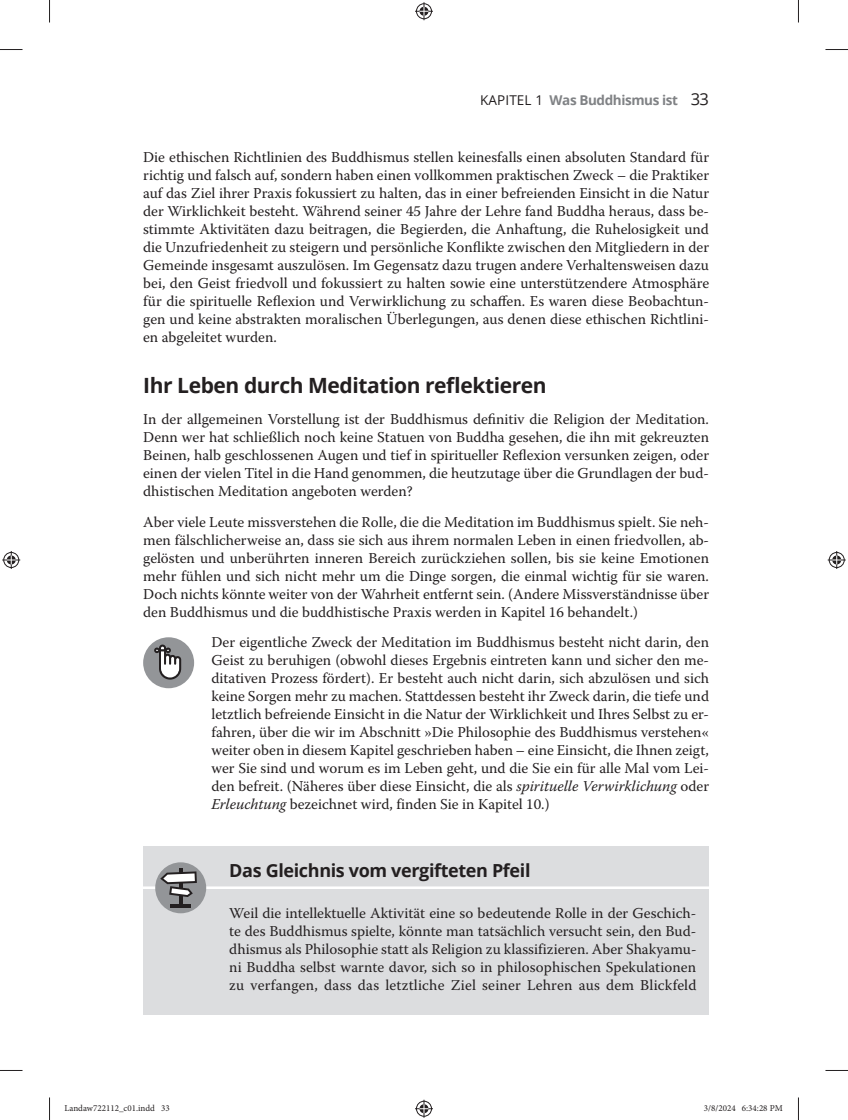
<style>
.page{position:relative;width:848px;height:1120px;background:#fff}
.page>*{position:absolute;margin:0;border:0;box-sizing:border-box;transform-origin:0 0}
.t1{font:700 21px "Open Sans";letter-spacing:-.02em;color:#231f20}
.t2{font:700 18px "Open Sans";letter-spacing:-.02em;color:#231f20}
.t3{font:15px/18px "Warnock Pro";color:#231f20;text-align:justify}
.t4{font:700 13.5px "Open Sans";letter-spacing:-.03em;color:#808285}
.t5{font:9px "Minion Pro";color:#231f20}
.s1{font-weight:400;color:#231f20}
.s2{font-weight:400;font-size:16.5px;color:#231f20}
.s3{font-style:italic}
</style>
<div class="page">
<div style="left:143px;top:845px;width:566px;height:57px;background:#dcdddf"></div>
<hr style="left:56px;top:886px;width:653px;height:3px;background:#fff">
<div style="left:143px;top:888px;width:566px;height:126px;background:#dcdddf"></div>
<div style="left:143px;top:637px;width:51px;height:51px;background:#939598;border-radius:50%"></div>
<svg style="left:154px;top:644px;width:27px;height:35px"></svg>
<div style="left:155px;top:862px;width:51px;height:51px;background:#939598;border-radius:50%"></div>
<hr style="left:179px;top:868px;width:3px;height:36px;background:#231f20">
<svg style="left:170px;top:903px;width:21px;height:4px"></svg>
<svg style="left:160px;top:871px;width:37px;height:26px"></svg>
<svg style="left:0;top:49px;width:22px;height:1px"></svg>
<svg style="left:825px;top:49px;width:22px;height:1px"></svg>
<svg style="left:0;top:1070px;width:22px;height:1px"></svg>
<svg style="left:825px;top:1070px;width:22px;height:1px"></svg>
<svg style="left:49px;top:0;width:1px;height:23px"></svg>
<svg style="left:49px;top:1097px;width:1px;height:22px"></svg>
<svg style="left:798px;top:0;width:1px;height:23px"></svg>
<svg style="left:798px;top:1097px;width:1px;height:22px"></svg>
<svg style="left:415px;top:2px;width:18px;height:18px"></svg>
<svg style="left:415px;top:1099px;width:18px;height:18px"></svg>
<svg style="left:2px;top:551px;width:18px;height:18px"></svg>
<svg style="left:827px;top:551px;width:18px;height:18px"></svg>
<p class="t4" style="left:480px;top:90px;width:230px"><span class="s1">KAPITEL 1</span> Was Buddhismus ist <span class="s2">33</span></p>
<p class="t3" style="left:143px;top:148px;width:567px">Die ethischen Richtlinien des Buddhismus stellen keinesfalls einen absoluten Standard für richtig und falsch auf, sondern haben einen vollkommen praktischen Zweck – die Praktiker auf das Ziel ihrer Praxis fokussiert zu halten, das in einer befreienden Einsicht in die Natur der Wirklichkeit besteht. Während seiner 45 Jahre der Lehre fand Buddha heraus, dass be&shy;stimmte Aktivitäten dazu beitragen, die Begierden, die Anhaftung, die Ruhelosigkeit und die Unzufriedenheit zu steigern und persönliche Konflikte zwischen den Mitgliedern in der Gemeinde insgesamt auszulösen. Im Gegensatz dazu trugen andere Verhaltensweisen dazu bei, den Geist friedvoll und fokussiert zu halten sowie eine unterstützendere Atmosphäre für die spirituelle Reflexion und Verwirklichung zu schaffen. Es waren diese Beobachtun&shy;gen und keine abstrakten moralischen Überlegungen, aus denen diese ethischen Richtlini&shy;en abgeleitet wurden.</p>
<h1 class="t1" style="left:143px;top:370px;width:405px">Ihr Leben durch Meditation reflektieren</h1>
<p class="t3" style="left:143px;top:409px;width:567px">In der allgemeinen Vorstellung ist der Buddhismus definitiv die Religion der Meditation.<br>Denn wer hat schließlich noch keine Statuen von Buddha gesehen, die ihn mit gekreuzten Beinen, halb geschlossenen Augen und tief in spiritueller Reflexion versunken zeigen, oder einen der vielen Titel in die Hand genommen, die heutzutage über die Grundlagen der bud&shy;dhistischen Meditation angeboten werden?</p>
<p class="t3" style="left:143px;top:512px;width:567px">Aber viele Leute missverstehen die Rolle, die die Meditation im Buddhismus spielt. Sie neh&shy;men fälschlicherweise an, dass sie sich aus ihrem normalen Leben in einen friedvollen, ab&shy;gelösten und unberührten inneren Bereich zurückziehen sollen, bis sie keine Emotionen mehr fühlen und sich nicht mehr um die Dinge sorgen, die einmal wichtig für sie waren.<br>Doch nichts könnte weiter von der Wahrheit entfernt sein. (Andere Missverständnisse über den Buddhismus und die buddhistische Praxis werden in Kapitel 16 behandelt.)</p>
<p class="t3" style="left:211px;top:633px;width:499px">Der eigentliche Zweck der Meditation im Buddhismus besteht nicht darin, den Geist zu beruhigen (obwohl dieses Ergebnis eintreten kann und sicher den me&shy;ditativen Prozess fördert). Er besteht auch nicht darin, sich abzulösen und sich keine Sorgen mehr zu machen. Stattdessen besteht ihr Zweck darin, die tiefe und letztlich befreiende Einsicht in die Natur der Wirklichkeit und Ihres Selbst zu er&shy;fahren, über die wir im Abschnitt »Die Philosophie des Buddhismus verstehen« weiter oben in diesem Kapitel geschrieben haben – eine Einsicht, die Ihnen zeigt, wer Sie sind und worum es im Leben geht, und die Sie ein für alle Mal vom Lei&shy;den befreit. (Näheres über diese Einsicht, die als <span class="s3">spirituelle Verwirklichung</span> oder <span class="s3">Erleuchtung</span> bezeichnet wird, finden Sie in Kapitel 10.)</p>
<p class="t2" style="left:229px;top:858px;width:302px">Das Gleichnis vom vergifteten Pfeil</p>
<p class="t3" style="left:229px;top:903px;width:468px">Weil die intellektuelle Aktivität eine so bedeutende Rolle in der Geschich&shy;te des Buddhismus spielte, könnte man tatsächlich versucht sein, den Bud&shy;dhismus als Philosophie statt als Religion zu klassifizieren. Aber Shakyamu&shy;ni Buddha selbst warnte davor, sich so in philosophischen Spekulationen zu verfangen, dass das letztliche Ziel seiner Lehren aus dem Blickfeld</p>
<p class="t5" style="left:64px;top:1102px;width:107px">Landaw722112_c01.indd 33</p>
<p class="t5" style="left:703px;top:1102px;width:80px">3/8/2024 6:34:28 PM</p>
</div>
